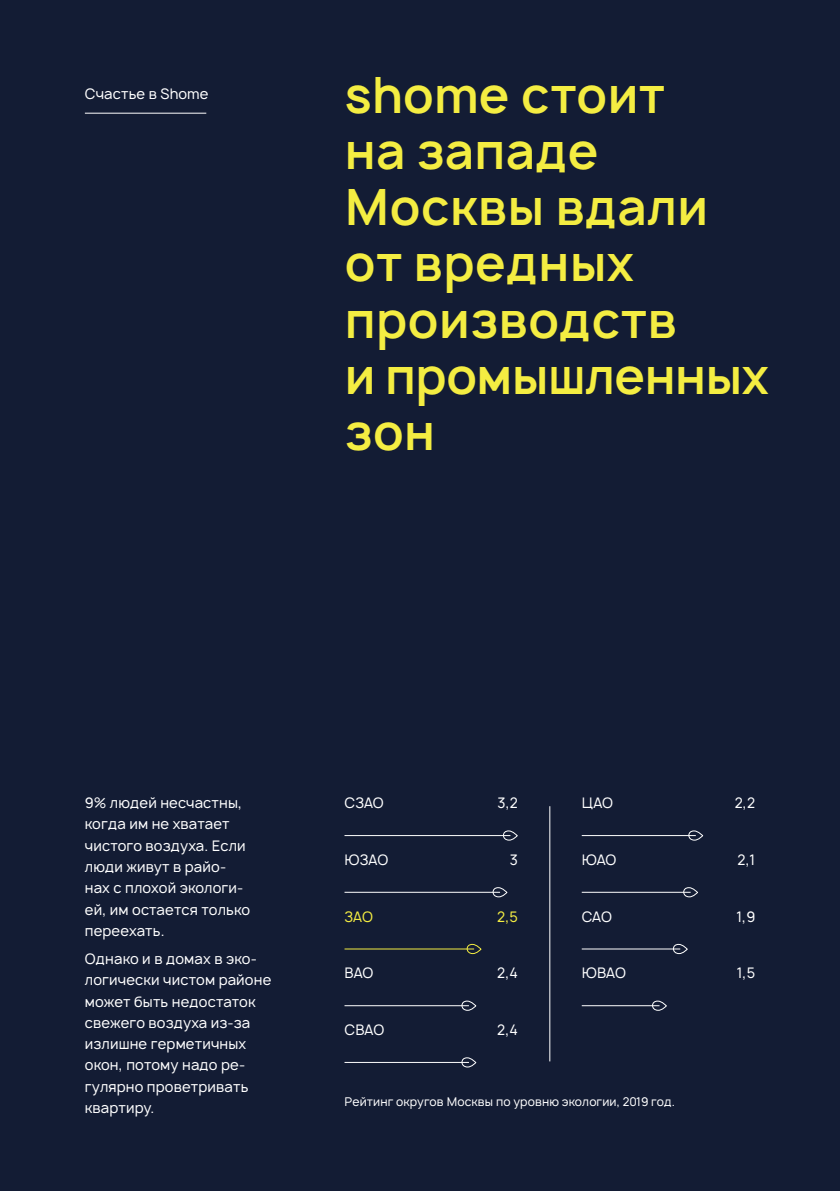
<style>
.page{position:relative;width:840px;height:1191px;background:#fff}
.page>*{position:absolute;margin:0;border:0;box-sizing:border-box;transform-origin:0 0}
.t1{font:600 48px/56px "Manrope";letter-spacing:.01em;color:#f4ed42}
.t2{font:14px/21.2px "Manrope";letter-spacing:.01em;color:#fff}
.t3{font:14px "Manrope";color:#f4ed42}
.t4{font:11.6px "Manrope";letter-spacing:.01em;color:#fff}
</style>
<div class="page">
<div style="left:0;top:0;width:839px;height:1191px;background:#131c34"></div>
<hr style="left:85px;top:113px;width:121px;height:1px;background:#fff">
<svg style="left:502px;top:830px;width:16px;height:11px"></svg>
<svg style="left:687px;top:830px;width:16px;height:11px"></svg>
<svg style="left:682px;top:887px;width:16px;height:11px"></svg>
<svg style="left:672px;top:943px;width:15px;height:11px"></svg>
<svg style="left:651px;top:1000px;width:16px;height:11px"></svg>
<svg style="left:492px;top:887px;width:15px;height:11px"></svg>
<svg style="left:460px;top:1000px;width:16px;height:11px"></svg>
<svg style="left:460px;top:1057px;width:16px;height:11px"></svg>
<svg style="left:466px;top:943px;width:15px;height:11px"></svg>
<hr style="left:549px;top:806px;width:1px;height:255px;background:#fff">
<hr style="left:344px;top:835px;width:166px;height:1px;background:#fff">
<hr style="left:581px;top:835px;width:114px;height:1px;background:#fff">
<hr style="left:581px;top:891px;width:109px;height:1px;background:#fff">
<hr style="left:581px;top:948px;width:99px;height:1px;background:#fff">
<hr style="left:581px;top:1005px;width:78px;height:1px;background:#fff">
<hr style="left:344px;top:891px;width:156px;height:1px;background:#fff">
<hr style="left:344px;top:948px;width:130px;height:1px;background:#f4ed42">
<hr style="left:344px;top:1005px;width:124px;height:1px;background:#fff">
<hr style="left:344px;top:1062px;width:124px;height:1px;background:#fff">
<p class="t2" style="left:85px;top:83px;width:125px">Cчастье в Shome</p>
<h1 class="t1" style="left:344px;top:68px;width:425px">shome стоит<br>на западе<br>Москвы вдали от вредных производств<br>и промышленных зон</h1>
<p class="t2" style="left:85px;top:792px;width:167px">9% людей несчастны, когда им не хватает чистого воздуха. Если люди живут в райо&shy;нах с плохой экологи&shy;ей, им остается только переехать.</p>
<p class="t2" style="left:85px;top:948px;width:188px">Однако и в домах в эко&shy;логически чистом районе может быть недостаток свежего воздуха из-за излишне герметичных окон, потому надо ре&shy;гулярно проветривать квартиру.</p>
<p class="t2" style="left:344px;top:792px;width:41px">СЗАО</p>
<p class="t2" style="left:497px;top:792px;width:22px">3,2</p>
<p class="t2" style="left:581px;top:792px;width:33px">ЦАО</p>
<p class="t2" style="left:734px;top:792px;width:22px">2,2</p>
<p class="t2" style="left:344px;top:849px;width:45px">ЮЗАО</p>
<p class="t2" style="left:509px;top:849px;width:10px">3</p>
<p class="t2" style="left:581px;top:849px;width:36px">ЮАО</p>
<p class="t2" style="left:737px;top:849px;width:19px">2,1</p>
<p class="t3" style="left:344px;top:907px;width:30px">ЗАО</p>
<p class="t3" style="left:497px;top:907px;width:22px">2,5</p>
<p class="t2" style="left:581px;top:906px;width:32px">САО</p>
<p class="t2" style="left:736px;top:906px;width:20px">1,9</p>
<p class="t2" style="left:344px;top:962px;width:30px">ВАО</p>
<p class="t2" style="left:497px;top:962px;width:22px">2,4</p>
<p class="t2" style="left:581px;top:962px;width:46px">ЮВАО</p>
<p class="t2" style="left:736px;top:962px;width:19px">1,5</p>
<p class="t2" style="left:344px;top:1019px;width:41px">СВАО</p>
<p class="t2" style="left:497px;top:1019px;width:22px">2,4</p>
<p class="t4" style="left:344px;top:1094px;width:332px">Рейтинг округов Москвы по уровню экологии, 2019 год.</p>
</div>
